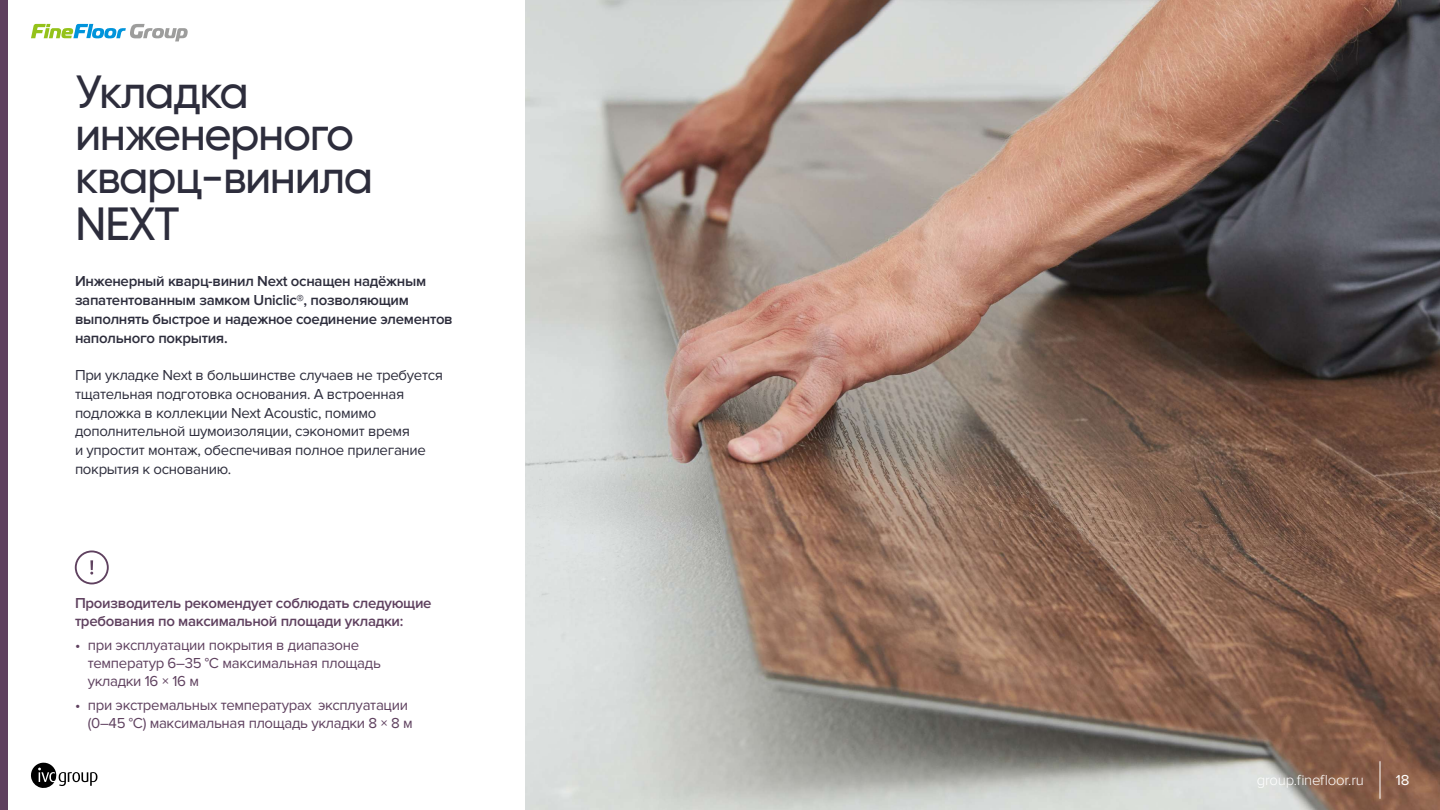
<style>
.page{position:relative;width:1440px;height:810px;background:#fff}
.page>*{position:absolute;margin:0;border:0;box-sizing:border-box;transform-origin:0 0}
.t1{font:500 46.5px/44px "Gilroy";letter-spacing:-.03em;color:#2d2d3c}
.t2{font:15px/18.8px "Proxima Nova";letter-spacing:-.02em;color:#2d2d3c}
.t3{font:15px/18px "Proxima Nova";letter-spacing:-.02em;color:#5f415f}
.t4{font:600 15px/18.8px "Proxima Nova";letter-spacing:-.02em;color:#2d2d3c}
.t5{font:600 15px/18px "Proxima Nova";letter-spacing:-.02em;color:#5f415f}
.t6{font:300 15px "Proxima Nova";letter-spacing:-.015em;color:#fff}
.t7{font:15px "Proxima Nova";color:#fff}
</style>
<div class="page">
<img style="left:525px;top:0;width:915px;height:810px">
<div style="left:0;top:0;width:8px;height:810px;background:#5f415f"></div>
<svg style="left:90px;top:560px;width:3px;height:15px"></svg>
<div style="left:75px;top:550px;width:34px;height:34px;border:2px solid #5f415f;border-radius:50%"></div>
<svg style="left:31px;top:24px;width:157px;height:17px"></svg>
<svg style="left:31px;top:762px;width:67px;height:26px"></svg>
<hr style="left:1380px;top:761px;width:1px;height:38px;background:#fff">
<h1 class="t1" style="left:75px;top:69px;width:300px">Укладка инженерного кварц-винила<br>NEXT</h1>
<p class="t4" style="left:75px;top:272px;width:379px">Инженерный кварц-винил Next оснащен надёжным запатентованным замком Uniclic®, позволяющим выполнять быстрое и надежное соединение элементов напольного покрытия.</p>
<p class="t2" style="left:75px;top:366px;width:370px">При укладке Next в большинстве случаев не требуется тщательная подготовка основания. А встроенная подложка в коллекции Next Acoustic, помимо дополнительной шумоизоляции, сэкономит время<br>и упростит монтаж, обеспечивая полное прилегание покрытия к основанию.</p>
<p class="t5" style="left:75px;top:594px;width:358px">Производитель рекомендует соблюдать следующие требования по максимальной площади укладки:</p>
<p class="t3" style="left:88px;top:636px;width:295px;text-indent:-13px">• при эксплуатации покрытия в диапазоне температур 6–35 °С максимальная площадь укладки 16 × 16 м</p>
<p class="t3" style="left:88px;top:696px;width:327px;text-indent:-13px">• при экстремальных температурах эксплуатации (0–45 °C) максимальная площадь укладки 8 × 8 м</p>
<p class="t6" style="left:1257px;top:771px;width:109px">group.finefloor.ru</p>
<p class="t7" style="left:1396px;top:771px;width:15px">18</p>
</div>
